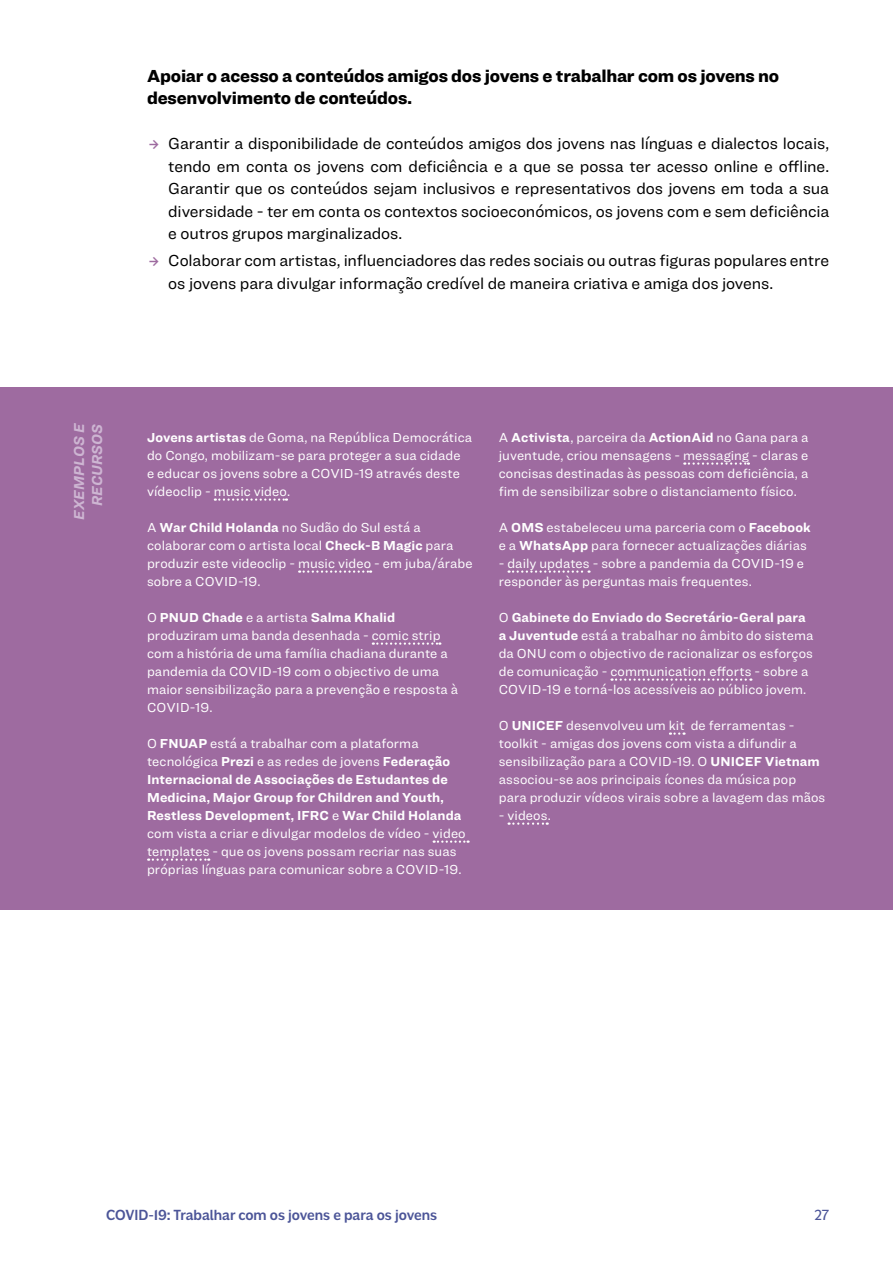
<style>
.page{position:relative;width:893px;height:1263px;background:#fff}
.page>*{position:absolute;margin:0;border:0;box-sizing:border-box;transform-origin:0 0}
.t1{font:900 18px/22.5px "Ringside";letter-spacing:-.015em;color:#000}
.t2{font:16.5px/22.5px "Ringside";letter-spacing:-.005em;color:#000;text-align:justify}
.t3{font:500 15px "Americane";color:#4c5598}
.t4{font:italic 700 15px/18px "Ringside";letter-spacing:.01em;color:#cdb5d2;text-align:right}
.t5{font:15px "Americane";color:#4c5598}
.t6{font:13.5px/18px "Ringside";letter-spacing:.005em;color:#fff}
.s1{font-family:"Allumi Std";color:#9e6ba0}
.s2{font-weight:700}
</style>
<div class="page">
<div style="left:0;top:388px;width:893px;height:522px;background:#9e6ba0"></div>
<svg style="left:215px;top:498px;width:72px;height:3px"></svg>
<svg style="left:299px;top:570px;width:72px;height:3px"></svg>
<svg style="left:373px;top:642px;width:67px;height:3px"></svg>
<svg style="left:434px;top:840px;width:35px;height:3px"></svg>
<svg style="left:148px;top:858px;width:61px;height:3px"></svg>
<svg style="left:684px;top:462px;width:65px;height:3px"></svg>
<svg style="left:509px;top:570px;width:81px;height:3px"></svg>
<svg style="left:611px;top:678px;width:140px;height:3px"></svg>
<svg style="left:670px;top:732px;width:15px;height:3px"></svg>
<svg style="left:509px;top:822px;width:39px;height:3px"></svg>
<h1 class="t1" style="left:147px;top:64px;width:634px">Apoiar o acesso a conteúdos amigos dos jovens e trabalhar com os jovens no desenvolvimento de conteúdos.</h1>
<p class="t2" style="left:168px;top:132px;width:662px;text-indent:-21px"><span class="s1">ę</span> Garantir a disponibilidade de conteúdos amigos dos jovens nas línguas e dialectos locais, tendo em conta os jovens com deficiência e a que se possa ter acesso online e offline.<br>Garantir que os conteúdos sejam inclusivos e representativos dos jovens em toda a sua diversidade - ter em conta os contextos socioeconómicos, os jovens com e sem deficiência e outros grupos marginalizados.</p>
<p class="t2" style="left:168px;top:249px;width:662px;text-indent:-21px"><span class="s1">ę</span> Colaborar com artistas, influenciadores das redes sociais ou outras figuras populares entre os jovens para divulgar informação credível de maneira criativa e amiga dos jovens.</p>
<p class="t4" style="left:70px;top:520px;width:98px;rotate:-90deg">EXEMPLOS E<br>RECURSOS</p>
<p class="t6" style="left:147px;top:428px;width:327px"><span class="s2">Jovens artistas</span> de Goma, na República Democrática do Congo, mobilizam-se para proteger a sua cidade<br>e educar os jovens sobre a COVID-19 através deste vídeoclip - music video.</p>
<p class="t6" style="left:147px;top:518px;width:327px">A <span class="s2">War Child Holanda</span> no Sudão do Sul está a colaborar com o artista local <span class="s2">Check-B Magic</span> para produzir este videoclip - music video - em juba/árabe sobre a COVID-19.</p>
<p class="t6" style="left:147px;top:608px;width:313px">O <span class="s2">PNUD Chade</span> e a artista <span class="s2">Salma Khalid </span>produziram uma banda desenhada - comic strip com a história de uma família chadiana durante a pandemia da COVID-19 com o objectivo de uma maior sensibilização para a prevenção e resposta à COVID-19.</p>
<p class="t6" style="left:147px;top:734px;width:320px">O <span class="s2">FNUAP</span> está a trabalhar com a plataforma tecnológica <span class="s2">Prezi</span> e as redes de jovens <span class="s2">Federação Internacional de Associações de Estudantes de Medicina, Major Group for Children and Youth, Restless Development, IFRC</span> e <span class="s2">War Child Holanda </span>com vista a criar e divulgar modelos de vídeo - video templates - que os jovens possam recriar nas suas próprias línguas para comunicar sobre a COVID-19.</p>
<p class="t6" style="left:499px;top:428px;width:311px;text-align:justify">A <span class="s2">Activista</span>, parceira da <span class="s2">ActionAid</span> no Gana para a juventude, criou mensagens - messaging - claras e concisas destinadas às pessoas com deficiência, a fim de sensibilizar sobre o distanciamento físico.</p>
<p class="t6" style="left:499px;top:518px;width:313px">A <span class="s2">OMS</span> estabeleceu uma parceria com o <span class="s2">Facebook </span>e a <span class="s2">WhatsApp</span> para fornecer actualizações diárias</p>
<p class="t6" style="left:499px;top:554px;width:307px">- daily updates - sobre a pandemia da COVID-19 e responder às perguntas mais frequentes.</p>
<p class="t6" style="left:499px;top:608px;width:316px">O <span class="s2">Gabinete do Enviado do Secretário-Geral para a Juventude</span> está a trabalhar no âmbito do sistema da ONU com o objectivo de racionalizar os esforços de comunicação - communication efforts - sobre a COVID-19 e torná-los acessíveis ao público jovem.</p>
<p class="t6" style="left:499px;top:716px;width:328px">O <span class="s2">UNICEF</span> desenvolveu um kit de ferramentas - toolkit - amigas dos jovens com vista a difundir a sensibilização para a COVID-19. O <span class="s2">UNICEF Vietnam </span>associou-se aos principais ícones da música pop para produzir vídeos virais sobre a lavagem das mãos</p>
<p class="t6" style="left:499px;top:806px;width:54px">- videos.</p>
<p class="t3" style="left:106px;top:1206px;width:332px">COVID-19: Trabalhar com os jovens e para os jovens</p>
<p class="t5" style="left:814px;top:1206px;width:16px">27</p>
</div>
